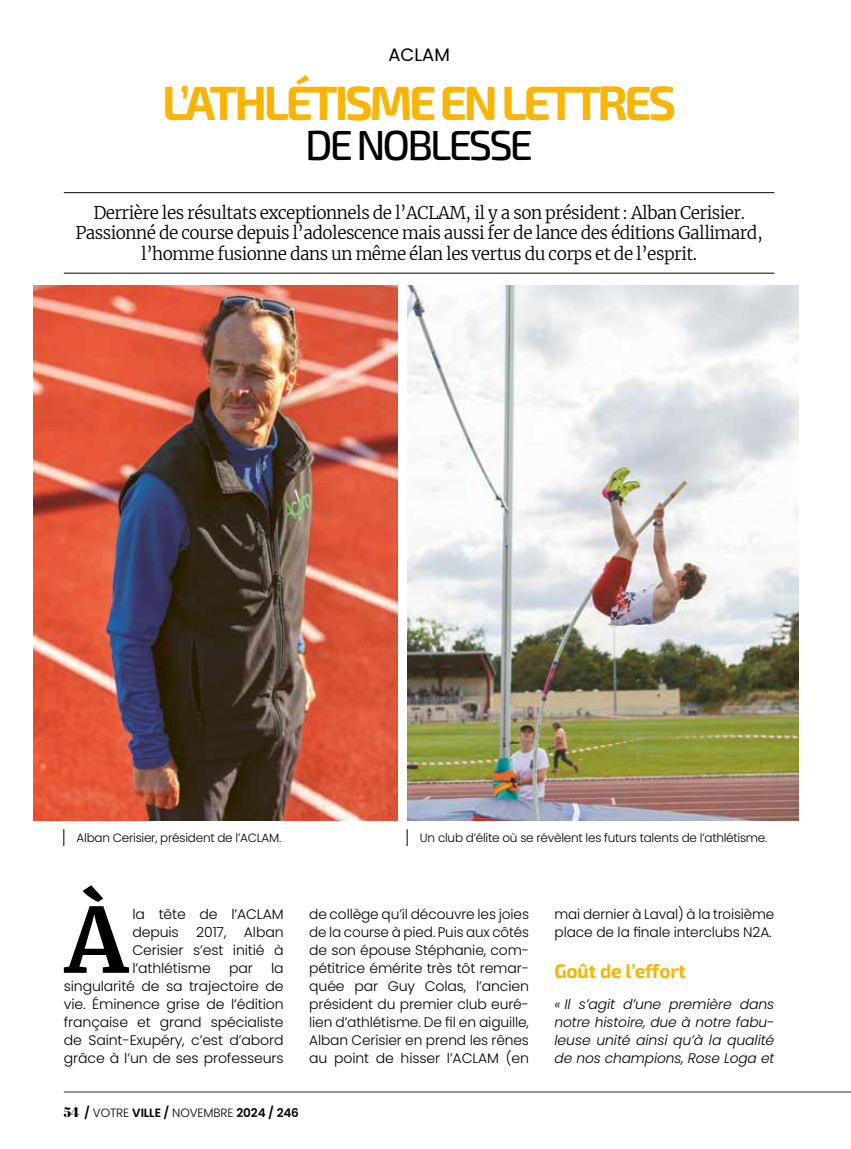
<style>
.page{position:relative;width:851px;height:1149px;background:#fff}
.page>*{position:absolute;margin:0;border:0;box-sizing:border-box;transform-origin:0 0}
.t1{font:700 89.1px "Merriweather";color:#000}
.t2{font:700 48px "Exo 2";letter-spacing:-.07em;color:#fab405}
.t3{font:500 42px "Exo 2";letter-spacing:-.07em;color:#000}
.t4{font:700 19.5px "Exo 2";letter-spacing:-.01em;color:#fab405}
.t5{font:18px "Poppins";color:#000}
.t6{font:300 17.25px/20.7px "Merriweather";letter-spacing:-.03em;color:#000;text-align:center}
.t7{font:300 13.8px/18px "Poppins";letter-spacing:-.01em;color:#000;text-align:justify}
.t8{font:italic 300 13.8px/18px "Poppins";letter-spacing:-.01em;color:#000;text-align:justify}
.t9{font:300 12px "Poppins";letter-spacing:-.02em;color:#000}
.t10{font:600 12px "Poppins";letter-spacing:-.01em;color:#000}
.s1{font-family:"Abril Fatface";font-weight:400;font-size:13.8px}
.s2{font-weight:300}
</style>
<div class="page">
<hr style="left:64px;top:1091px;width:786px;height:1px;background:#000">
<hr style="left:64px;top:192px;width:710px;height:1px;background:#000">
<hr style="left:64px;top:273px;width:710px;height:1px;background:#000">
<img style="left:34px;top:286px;width:363px;height:534px">
<svg style="left:63px;top:829px;width:1px;height:16px"></svg>
<img style="left:407px;top:286px;width:391px;height:534px">
<svg style="left:406px;top:829px;width:1px;height:16px"></svg>
<h3 class="t5" style="left:388px;top:45px;width:63px">ACLAM</h3>
<h2 class="t2" style="left:162px;top:69px;width:515px">L’ATHLÉTISME EN LETTRES</h2>
<h3 class="t3" style="left:305px;top:116px;width:229px">DE NOBLESSE</h3>
<p class="t6" style="left:75px;top:201px;width:688px">Derrière les résultats exceptionnels de l’ACLAM, il y a son président : Alban Cerisier.<br>Passionné de course depuis l’adolescence mais aussi fer de lance des éditions Gallimard, l’homme fusionne dans un même élan les vertus du corps et de l’esprit.</p>
<p class="t9" style="left:77px;top:830px;width:206px">Alban Cerisier, président de l’ACLAM.</p>
<p class="t9" style="left:420px;top:830px;width:349px">Un club d’élite où se révèlent les futurs talents de l’athlétisme.</p>
<h1 class="t1" style="left:65px;top:878px;width:64px">À</h1>
<p class="t7" style="left:132px;top:904px;width:153px">la tête de l’ACLAM depuis</p>
<p class="t7" style="left:132px;top:922px;width:153px;text-indent:111px">Alban Cerisier s’est initié à l’athlétisme</p>
<p class="t7" style="left:196px;top:922px;width:32px">2017,</p>
<p class="t7" style="left:64px;top:958px;width:221px;text-indent:207px">la singularité de sa trajectoire de vie. Éminence grise de l’édition française et grand spécialiste de Saint-Exupéry, c’est d’abord grâce à l’un de ses professeurs</p>
<p class="t7" style="left:229px;top:958px;width:25px">par</p>
<p class="t7" style="left:309px;top:904px;width:221px">de collège qu’il découvre les joies de la course à pied. Puis aux côtés de son épouse Stéphanie, com&shy;pétitrice émérite très tôt remar&shy;quée par Guy Colas, l’ancien président du premier club euré&shy;lien d’athlétisme. De fil en aiguille, Alban Cerisier en prend les rênes au point de hisser l’ACLAM (en</p>
<p class="t7" style="left:554px;top:904px;width:221px">mai dernier à Laval) à la troisième place de la finale interclubs N2A.</p>
<h3 class="t4" style="left:554px;top:956px;width:133px">Goût de l’effort</h3>
<p class="t8" style="left:554px;top:994px;width:221px">« Il s’agit d’une première dans notre histoire, due à notre fabu&shy;leuse unité ainsi qu’à la qualité de nos champions, Rose Loga et</p>
<p class="t10" style="left:64px;top:1105px;width:236px"><span class="s1">54</span> / <span class="s2">VOTRE</span> VILLE / <span class="s2">NOVEMBRE</span> 2024 / 246</p>
</div>
